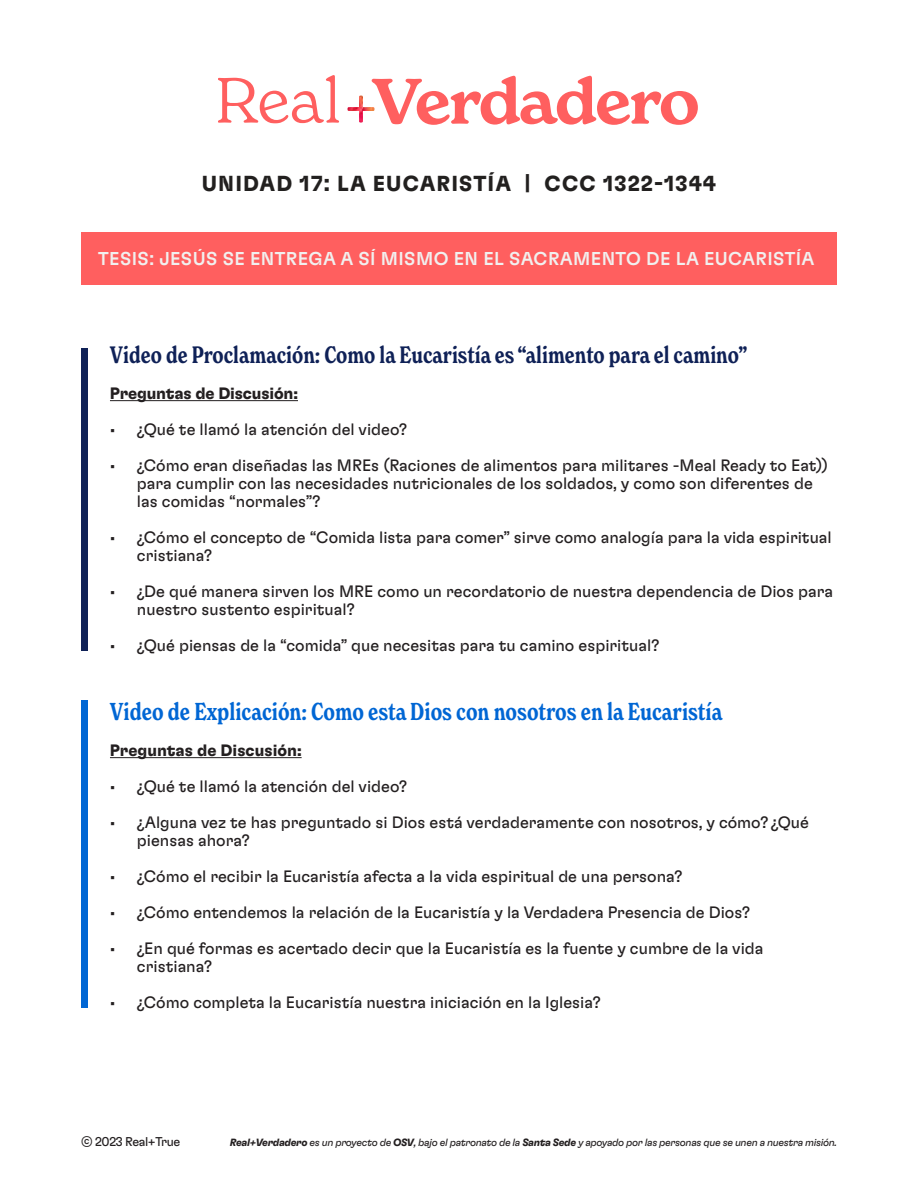
<style>
.page{position:relative;width:918px;height:1188px;background:#fff}
.page>*{position:absolute;margin:0;border:0;box-sizing:border-box;transform-origin:0 0}
.t1{font:600 62.7px "New Spirit";letter-spacing:-.03em;color:#ff5f5f}
.t2{font:600 condensed 24px "New Spirit";color:#0066d4}
.t3{font:600 condensed 23.25px "New Spirit";color:#0f2157}
.t4{font:700 21.75px "GT Flexa";letter-spacing:.05em;color:#22201f}
.t5{font:500 18.6px "GT Flexa";letter-spacing:.02em;color:#f1f0ef}
.t6{font:16.5px/18px "GT Flexa";color:#231f20}
.t7{font:700 16.5px "GT Flexa";letter-spacing:-.01em;color:#231f20}
.t8{font:12.75px "GT Flexa";letter-spacing:-.03em;color:#231f20}
.t9{font:italic 10.5px "GT Flexa";letter-spacing:-.03em;color:#231f20}
.s1{font-weight:700}
</style>
<div class="page">
<svg style="left:218px;top:75px;width:157px;height:49px"></svg>
<img style="left:348px;top:96px;width:26px;height:27px">
<div style="left:81px;top:232px;width:756px;height:53px;background:#ff5f5f"></div>
<div style="left:81px;top:348px;width:7px;height:303px;background:#0f2157"></div>
<hr style="left:110px;top:400px;width:188px;height:1px;background:#231f20">
<div style="left:81px;top:700px;width:7px;height:308px;background:#0066d4"></div>
<hr style="left:110px;top:757px;width:192px;height:1px;background:#231f20">
<p class="t1" style="left:372px;top:63px;width:329px">Verdadero</p>
<p class="t4" style="left:202px;top:169px;width:516px">UNIDAD 17: LA EUCARISTÍA | CCC 1322-1344</p>
<p class="t5" style="left:98px;top:247px;width:718px">TESIS: JESÚS SE ENTREGA A SÍ MISMO EN EL SACRAMENTO DE LA EUCARISTÍA</p>
<p class="t3" style="left:110px;top:340px;width:639px">Video de Proclamación: Como la Eucaristía es “alimento para el camino”</p>
<p class="t7" style="left:110px;top:383px;width:190px">Preguntas de Discusión:</p>
<p class="t6" style="left:110px;top:420px;width:299px">• ¿Qué te llamó la atención del video?</p>
<p class="t6" style="left:137px;top:456px;width:693px;text-indent:-27px">• ¿Cómo eran diseñadas las MREs (Raciones de alimentos para militares -Meal Ready to Eat)) para cumplir con las necesidades nutricionales de los soldados, y como son diferentes de las comidas “normales”?</p>
<p class="t6" style="left:137px;top:528px;width:696px;text-indent:-27px">• ¿Cómo el concepto de “Comida lista para comer” sirve como analogía para la vida espiritual cristiana?</p>
<p class="t6" style="left:137px;top:582px;width:698px;text-indent:-27px">• ¿De qué manera sirven los MRE como un recordatorio de nuestra dependencia de Dios para nuestro sustento espiritual?</p>
<p class="t6" style="left:110px;top:636px;width:551px">• ¿Qué piensas de la “comida” que necesitas para tu camino espiritual?</p>
<p class="t2" style="left:110px;top:697px;width:614px">Video de Explicación: Como esta Dios con nosotros en la Eucaristía</p>
<p class="t7" style="left:110px;top:740px;width:193px">Preguntas de Discusión:</p>
<p class="t6" style="left:110px;top:777px;width:299px">• ¿Qué te llamó la atención del video?</p>
<p class="t6" style="left:137px;top:813px;width:673px;text-indent:-27px">• ¿Alguna vez te has preguntado si Dios está verdaderamente con nosotros, y cómo? ¿Qué piensas ahora?</p>
<p class="t6" style="left:110px;top:867px;width:574px">• ¿Cómo el recibir la Eucaristía afecta a la vida espiritual de una persona?</p>
<p class="t6" style="left:110px;top:903px;width:642px">• ¿Cómo entendemos la relación de la Eucaristía y la Verdadera Presencia de Dios?</p>
<p class="t6" style="left:137px;top:939px;width:628px;text-indent:-27px">• ¿En qué formas es acertado decir que la Eucaristía es la fuente y cumbre de la vida cristiana?</p>
<p class="t6" style="left:110px;top:993px;width:492px">• ¿Cómo completa la Eucaristía nuestra iniciación en la Iglesia?</p>
<p class="t8" style="left:81px;top:1134px;width:101px">© 2023 Real+True</p>
<p class="t9" style="left:230px;top:1136px;width:609px"><span class="s1">Real+Verdadero</span> es un proyecto de <span class="s1">OSV</span>, bajo el patronato de la <span class="s1">Santa Sede</span> y apoyado por las personas que se unen a nuestra misión.</p>
</div>
